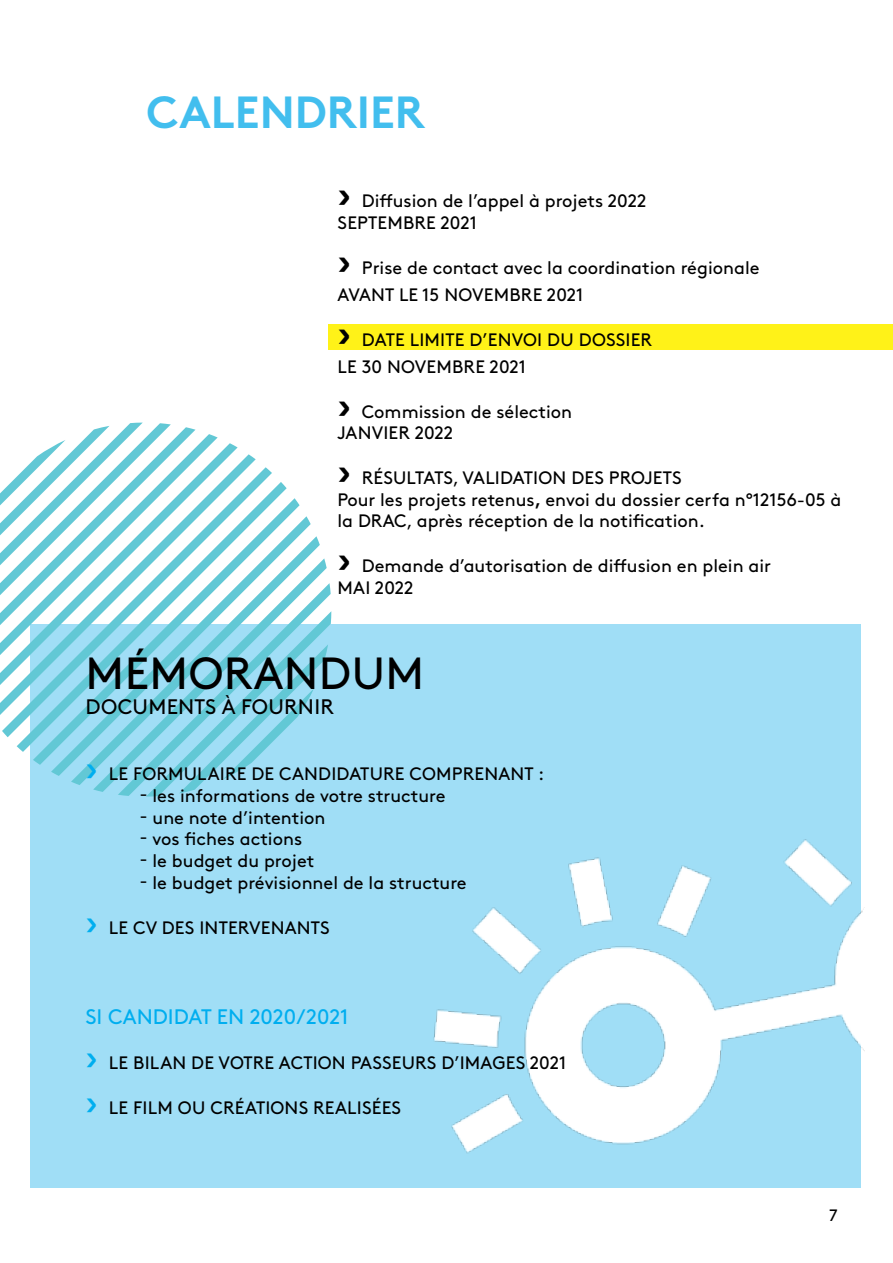
<style>
.page{position:relative;width:893px;height:1263px;background:#fff}
.page>*{position:absolute;margin:0;border:0;box-sizing:border-box;transform-origin:0 0}
.t1{font:700 45px "Brown Std";color:#42beee}
.t2{font:45px "Brown Std";letter-spacing:.01em;color:#000}
.t3{font:21px "Brown Std";color:#00aeef}
.t4{font:21px "Brown Std";letter-spacing:.01em;color:#000}
.t5{font:18px/21.6px "Brown Std";color:#000}
.t6{font:16.5px "Brown Std";color:#000}
.s1{font-weight:700;font-size:37.5px}
.s2{font-weight:700}
.s3{font-size:36px;color:#00aeef}
</style>
<div class="page">
<div style="left:31px;top:625px;width:829px;height:563px;background:#a0def6"></div>
<div style="left:328px;top:324px;width:565px;height:26px;background:#fff218"></div>
<svg style="left:0;top:423px;width:331px;height:373px"></svg>
<img style="left:433px;top:731px;width:431px;height:430px">
<h1 class="t1" style="left:146px;top:85px;width:280px">CALENDRIER</h1>
<p class="t5" style="left:338px;top:190px;width:310px"><span class="s1">›</span> Diffusion de l’appel à projets 2022<br>SEPTEMBRE 2021</p>
<p class="t5" style="left:338px;top:254px;width:424px;line-height:27px"><span class="s1">›</span> Prise de contact avec la coordination régionale<br>AVANT LE 15 NOVEMBRE 2021</p>
<p class="t5" style="left:338px;top:326px;width:316px;line-height:27px"><span class="s1">›</span> DATE LIMITE D’ENVOI DU DOSSIER<br>LE 30 NOVEMBRE 2021</p>
<p class="t5" style="left:338px;top:401px;width:236px"><span class="s1">›</span> Commission de sélection<br>JANVIER 2022</p>
<p class="t5" style="left:338px;top:467px;width:505px"><span class="s1">›</span> RÉSULTATS, VALIDATION DES PROJETS<br>Pour les projets retenus<span class="s2">,</span> envoi du dossier cerfa n°12156-05 à la DRAC, après réception de la notification.</p>
<p class="t5" style="left:338px;top:555px;width:435px"><span class="s1">›</span> Demande d’autorisation de diffusion en plein air<br>MAI 2022</p>
<h1 class="t2" style="left:86px;top:647px;width:340px">MÉMORANDUM</h1>
<p class="t4" style="left:85px;top:694px;width:250px">DOCUMENTS À FOURNIR</p>
<p class="t5" style="left:85px;top:763px;width:460px"><span class="s3">›</span> LE FORMULAIRE DE CANDIDATURE COMPRENANT :</p>
<p class="t5" style="left:139px;top:785px;width:308px">- les informations de votre structure</p>
<p class="t5" style="left:139px;top:807px;width:188px">- une note d’intention</p>
<p class="t5" style="left:139px;top:828px;width:164px">- vos fiches actions</p>
<p class="t5" style="left:139px;top:850px;width:176px">- le budget du projet</p>
<p class="t5" style="left:139px;top:871px;width:329px">- le budget prévisionnel de la structure</p>
<p class="t5" style="left:85px;top:916px;width:246px"><span class="s3">›</span> LE CV DES INTERVENANTS</p>
<p class="t3" style="left:85px;top:1004px;width:265px">SI CANDIDAT EN 2020/2021</p>
<p class="t5" style="left:85px;top:1051px;width:482px"><span class="s3">›</span> LE BILAN DE VOTRE ACTION PASSEURS D’IMAGES 2021</p>
<p class="t5" style="left:85px;top:1096px;width:317px"><span class="s3">›</span> LE FILM OU CRÉATIONS REALISÉES</p>
<p class="t6" style="left:829px;top:1206px;width:10px">7</p>
</div>
